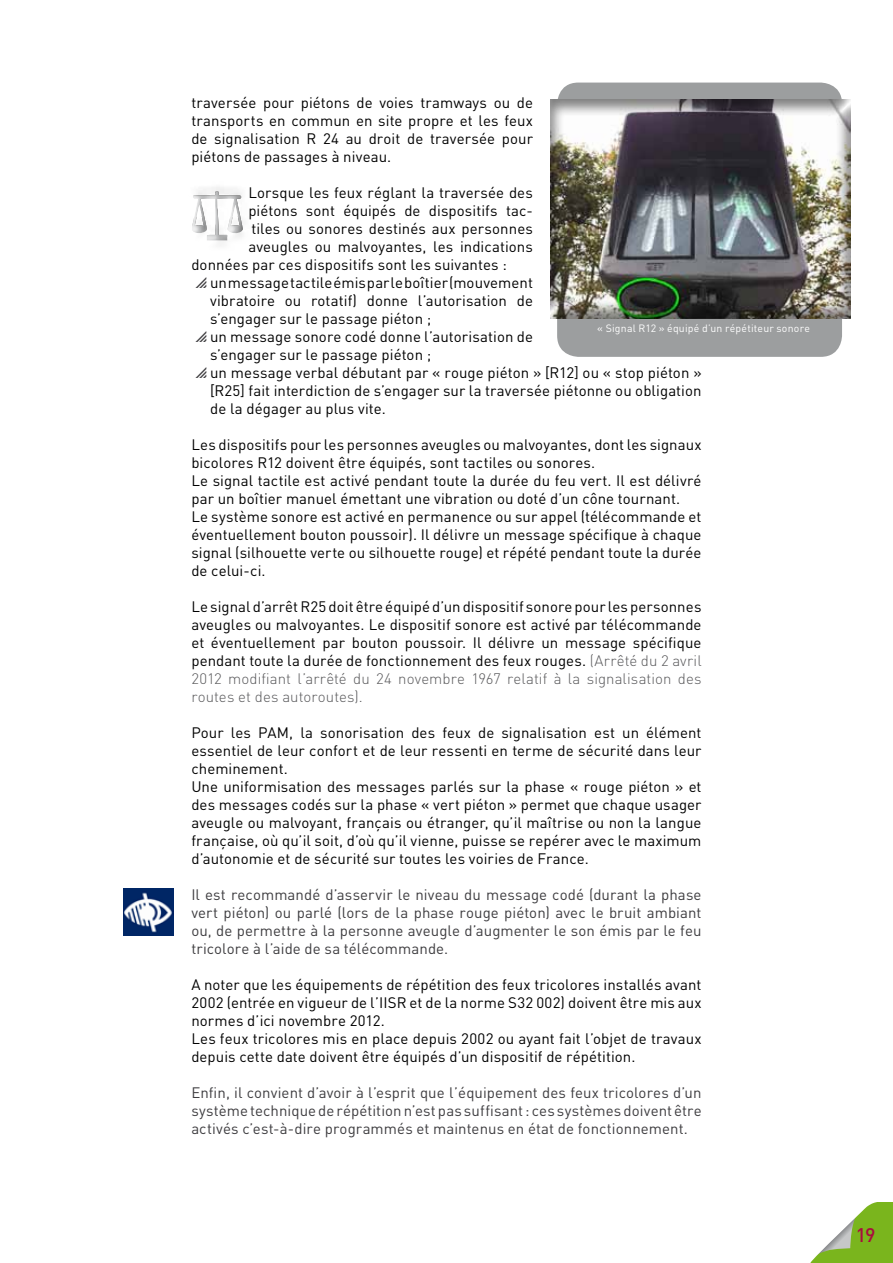
<style>
.page{position:relative;width:893px;height:1263px;background:#fff}
.page>*{position:absolute;margin:0;border:0;box-sizing:border-box;transform-origin:0 0}
.t1{font:500 19.5px "DIN";color:#a90d3e}
.t2{font:15px/18px "DIN";letter-spacing:.005em;color:#000}
.t3{font:15px/18px "DIN";letter-spacing:.005em;color:#3e3d40;text-align:justify}
.t4{font:10.5px "DIN";letter-spacing:.02em;color:#fff}
.s1{font-weight:300;color:#58585a}
</style>
<div class="page">
<div style="left:808px;top:1202px;width:85px;height:61px;background:#7ab51d"></div>
<svg style="left:808px;top:1202px;width:69px;height:61px"></svg>
<div style="left:557px;top:83px;width:285px;height:274px;background:#9c9e9f;border-radius:21px"></div>
<div style="left:548px;top:98px;width:303px;height:222px;background:#000;opacity:.5"></div>
<div style="left:195px;top:180px;width:64px;height:77px;background:#000;opacity:.75"></div>
<img style="left:123px;top:888px;width:51px;height:47px">
<p class="t2" style="left:191px;top:93px;width:343px;text-align:justify">traversée pour piétons de voies tramways ou de transports en commun en site propre et les feux de signalisation R 24 au droit de traversée pour piétons de passages à niveau.</p>
<p class="t2" style="left:248px;top:183px;width:286px">Lorsque les feux réglant la traversée des</p>
<p class="t2" style="left:248px;top:201px;width:286px">piétons sont équipés de dispositifs tac-</p>
<p class="t2" style="left:251px;top:219px;width:283px">tiles ou sonores destinés aux personnes</p>
<p class="t2" style="left:248px;top:237px;width:286px">aveugles ou malvoyantes, les indications</p>
<p class="t2" style="left:191px;top:255px;width:317px">données par ces dispositifs sont les suivantes :</p>
<p class="t2" style="left:210px;top:273px;width:324px">un message tactile émis par le boîtier (mouvement</p>
<p class="t2" style="left:210px;top:291px;width:324px">vibratoire ou rotatif) donne l’autorisation de</p>
<p class="t2" style="left:210px;top:309px;width:223px">s’engager sur le passage piéton ;</p>
<p class="t2" style="left:210px;top:327px;width:324px">un message sonore codé donne l’autorisation de</p>
<p class="t2" style="left:210px;top:345px;width:223px">s’engager sur le passage piéton ;</p>
<p class="t2" style="left:210px;top:363px;width:493px">un message verbal débutant par « rouge piéton » [R12] ou « stop piéton »</p>
<p class="t2" style="left:210px;top:381px;width:493px">[R25] fait interdiction de s’engager sur la traversée piétonne ou obligation</p>
<p class="t2" style="left:210px;top:399px;width:177px">de la dégager au plus vite.</p>
<p class="t2" style="left:191px;top:435px;width:512px">Les dispositifs pour les personnes aveugles ou malvoyantes, dont les signaux bicolores R12 doivent être équipés, sont tactiles ou sonores.<br>Le signal tactile est activé pendant toute la durée du feu vert. Il est délivré par un boîtier manuel émettant une vibration ou doté d’un cône tournant.<br>Le système sonore est activé en permanence ou sur appel (télécommande et éventuellement bouton poussoir). Il délivre un message spécifique à chaque signal (silhouette verte ou silhouette rouge) et répété pendant toute la durée de celui-ci.</p>
<p class="t2" style="left:191px;top:597px;width:512px;text-align:justify">Le signal d’arrêt R25 doit être équipé d’un dispositif sonore pour les personnes aveugles ou malvoyantes. Le dispositif sonore est activé par télécommande et éventuellement par bouton poussoir. Il délivre un message spécifique pendant toute la durée de fonctionnement des feux rouges. <span class="s1">(Arrêté du 2 avril 2012 modifiant l’arrêté du 24 novembre 1967 relatif à la signalisation des routes et des autoroutes).</span></p>
<p class="t2" style="left:191px;top:723px;width:512px">Pour les PAM, la sonorisation des feux de signalisation est un élément essentiel de leur confort et de leur ressenti en terme de sécurité dans leur cheminement.<br>Une uniformisation des messages parlés sur la phase « rouge piéton » et des messages codés sur la phase « vert piéton » permet que chaque usager aveugle ou malvoyant, français ou étranger, qu’il maîtrise ou non la langue française, où qu’il soit, d’où qu’il vienne, puisse se repérer avec le maximum d’autonomie et de sécurité sur toutes les voiries de France.</p>
<p class="t3" style="left:191px;top:885px;width:512px">Il est recommandé d’asservir le niveau du message codé (durant la phase vert piéton) ou parlé (lors de la phase rouge piéton) avec le bruit ambiant ou, de permettre à la personne aveugle d’augmenter le son émis par le feu tricolore à l’aide de sa télécommande.</p>
<p class="t2" style="left:191px;top:975px;width:512px">A noter que les équipements de répétition des feux tricolores installés avant 2002 (entrée en vigueur de l’IISR et de la norme S32 002) doivent être mis aux normes d’ici novembre 2012.<br>Les feux tricolores mis en place depuis 2002 ou ayant fait l’objet de travaux depuis cette date doivent être équipés d’un dispositif de répétition.</p>
<p class="t3" style="left:191px;top:1083px;width:512px">Enfin, il convient d’avoir à l’esprit que l’équipement des feux tricolores d’un système technique de répétition n’est pas suffisant: ces systèmes doivent être activés c’est-à-dire programmés et maintenus en état de fonctionnement.</p>
<p class="t4" style="left:597px;top:321px;width:214px">« Signal R12 » équipé d’un répétiteur sonore</p>
<h1 class="t1" style="left:856px;top:1222px;width:21px">19</h1>
</div>
